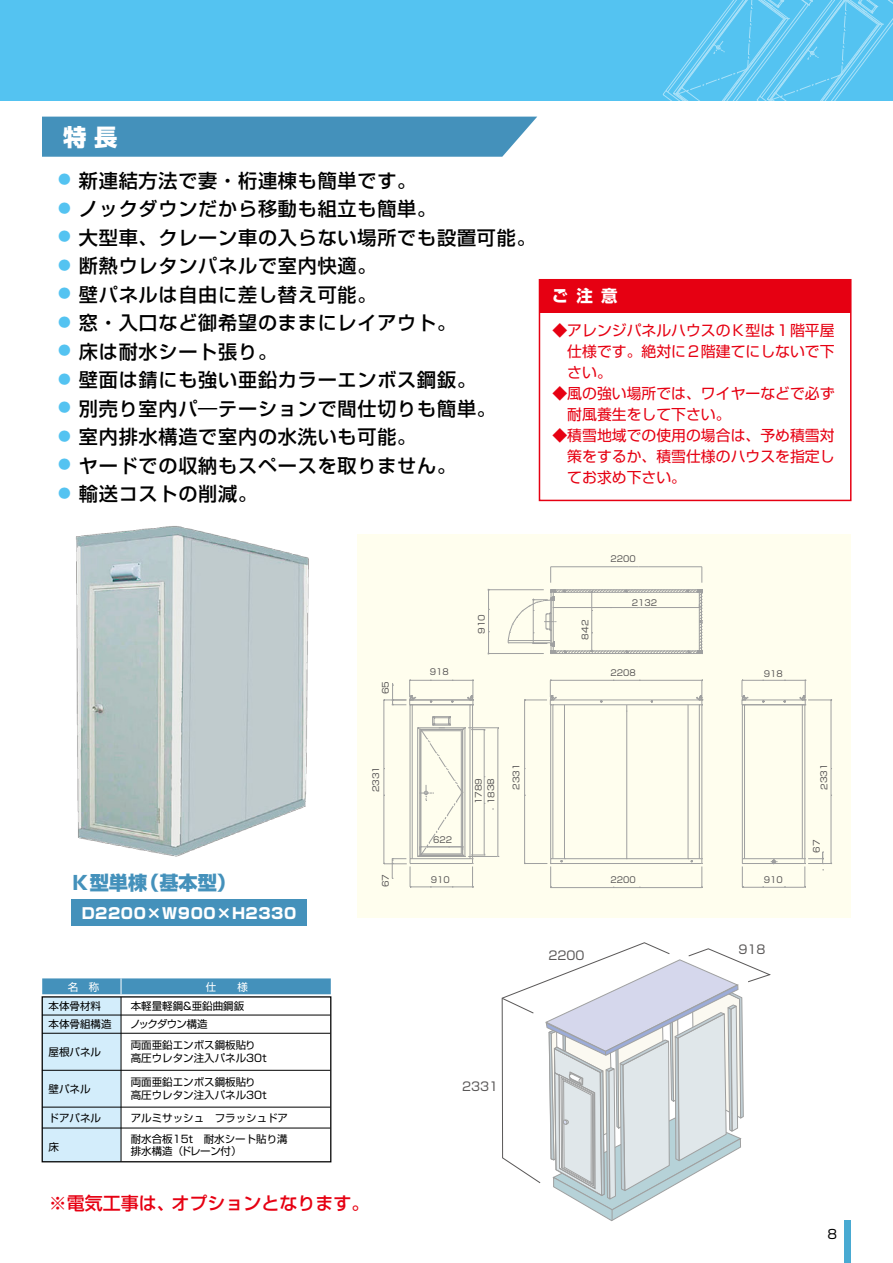
<style>
.page{position:relative;width:893px;height:1263px;background:#fff}
.page>*{position:absolute;margin:0;border:0;box-sizing:border-box;transform-origin:0 0}
.t1{font:800 23.4px "Shin Go Pro";color:#fff}
.t2{font:500 19.2px/28.5px "Shin Go Pro";letter-spacing:.04em;color:#000}
.t3{font:800 19.2px "Shin Go Pro";color:#4491bb}
.t4{font:500 18px "Shin Go Pro";color:#e60012}
.t5{font:700 16.5px "Shin Go Pro";color:#fff}
.t6{font:800 15px "Shin Go Pro";letter-spacing:.04em;color:#fff}
.t7{font:14.85px/21px "Shin Go Pro";color:#e60012;text-align:justify}
.t8{font:800 12.75px "Shin Go Pro";color:#54c3f1}
.t9{font:12.75px "Shin Go Pro";color:#000}
.t10{font:12.15px "Shin Go Pro";color:#595757}
.t11{font:10.5px/17.7px "Shin Go Pro";color:#000}
.t12{font:10.5px "Shin Go Pro";letter-spacing:-.035em;color:#000}
.t13{font:10.5px "Shin Go Pro";color:#fff}
.t14{font:8.55px/12.5px "Shin Go Pro";color:#595757}
</style>
<div class="page">
<img style="left:0;top:0;width:893px;height:1263px">
<div style="left:72px;top:899px;width:235px;height:27px;background:#4491bb"></div>
<div style="left:43px;top:997px;width:78px;height:165px;background:#d3edfb"></div>
<hr style="left:42px;top:1014px;width:288px;height:1px;background:#000">
<hr style="left:42px;top:1033px;width:288px;height:1px;background:#000">
<hr style="left:42px;top:1070px;width:288px;height:1px;background:#000">
<hr style="left:42px;top:1107px;width:288px;height:1px;background:#000">
<hr style="left:42px;top:1127px;width:288px;height:1px;background:#000">
<div style="left:42px;top:978px;width:289px;height:16px;background:#4491bb"></div>
<div style="left:42px;top:996px;width:289px;height:166px;border:1px solid #000"></div>
<hr style="left:121px;top:997px;width:1px;height:164px;background:#000">
<svg style="left:121px;top:978px;width:1px;height:16px"></svg>
<div style="left:539px;top:279px;width:312px;height:222px;border:2px solid #e60012"></div>
<div style="left:539px;top:280px;width:312px;height:32px;background:#e60012"></div>
<div style="left:42px;top:117px;width:495px;height:40px;background:#4491bb"></div>
<div style="left:844px;top:1220px;width:6px;height:43px;background:#49aad2"></div>
<p class="t1" style="left:63px;top:118px;width:56px">特 長</p>
<p class="t8" style="left:58px;top:169px;width:14px">●</p>
<p class="t8" style="left:58px;top:198px;width:14px">●</p>
<p class="t8" style="left:58px;top:226px;width:14px">●</p>
<p class="t8" style="left:58px;top:255px;width:14px">●</p>
<p class="t8" style="left:58px;top:283px;width:14px">●</p>
<p class="t8" style="left:58px;top:312px;width:14px">●</p>
<p class="t8" style="left:58px;top:340px;width:14px">●</p>
<p class="t8" style="left:58px;top:369px;width:14px">●</p>
<p class="t8" style="left:58px;top:397px;width:14px">●</p>
<p class="t8" style="left:58px;top:426px;width:14px">●</p>
<p class="t8" style="left:58px;top:454px;width:14px">●</p>
<p class="t8" style="left:58px;top:483px;width:14px">●</p>
<p class="t2" style="left:79px;top:164px;width:458px">新連結方法で妻・桁連棟も簡単です。<br>ノックダウンだから移動も組立も簡単。<br>大型車、クレーン車の入らない場所でも設置可能。断熱ウレタンパネルで室内快適。<br>壁パネルは自由に差し替え可能。<br>窓・入口など御希望のままにレイアウト。<br>床は耐水シート張り。<br>壁面は錆にも強い亜鉛カラーエンボス鋼鈑。<br>別売り室内パ―テーションで間仕切りも簡単。<br>室内排水構造で室内の水洗いも可能。<br>ヤードでの収納もスペースを取りません。<br>輸送コストの削減。</p>
<p class="t14" style="left:378px;top:694px;width:15px;rotate:-90deg">65</p>
<p class="t14" style="left:430px;top:665px;width:20px">918</p>
<p class="t14" style="left:474px;top:634px;width:21px;rotate:-90deg">910</p>
<p class="t5" style="left:552px;top:283px;width:67px">ご注意</p>
<p class="t7" style="left:567px;top:318px;width:269px;text-indent:-15px">◆アレンジパネルハウスのＫ型は１階平屋仕様です。絶対に２階建てにしないで下さい。</p>
<p class="t7" style="left:567px;top:381px;width:269px;text-indent:-15px">◆風の強い場所では、ワイヤーなどで必ず耐風養生をして下さい。</p>
<p class="t7" style="left:567px;top:423px;width:269px;text-indent:-15px">◆積雪地域での使用の場合は、予め積雪対策をするか、積雪仕様のハウスを指定してお求め下さい。</p>
<p class="t14" style="left:610px;top:552px;width:27px">2200</p>
<p class="t14" style="left:578px;top:640px;width:21px;rotate:-90deg">842</p>
<p class="t14" style="left:632px;top:595px;width:27px">2132</p>
<p class="t14" style="left:610px;top:666px;width:27px">2208</p>
<p class="t14" style="left:764px;top:666px;width:20px">918</p>
<p class="t14" style="left:369px;top:792px;width:28px;rotate:-90deg">2331</p>
<p class="t14" style="left:509px;top:790px;width:28px;rotate:-90deg">2331</p>
<p class="t14" style="left:817px;top:790px;width:28px;rotate:-90deg">2331</p>
<p class="t14" style="left:471px;top:804px;width:28px;rotate:-90deg">1789<br>1838</p>
<p class="t3" style="left:72px;top:868px;width:165px">K型単棟（基本型）</p>
<p class="t6" style="left:82px;top:902px;width:216px">D2200×W900×H2330</p>
<p class="t13" style="left:68px;top:978px;width:33px">名　称</p>
<p class="t13" style="left:206px;top:978px;width:43px">仕　　様</p>
<p class="t11" style="left:130px;top:996px;width:116px">本軽量軽鋼＆亜鉛曲鋼鈑ノックダウン構造</p>
<p class="t11" style="left:131px;top:1038px;width:138px;line-height:12.8px">両面亜鉛エンボス鋼板貼り高圧ウレタン注入パネル30t</p>
<p class="t11" style="left:131px;top:1074px;width:138px;line-height:12.8px">両面亜鉛エンボス鋼板貼り高圧ウレタン注入パネル30t</p>
<p class="t11" style="left:131px;top:1106px;width:159px;line-height:21px">アルミサッシュ フラッシュドア耐水合板15t 耐水シート貼り溝</p>
<p class="t12" style="left:131px;top:1143px;width:112px">排水構造（ドレーン付）</p>
<p class="t11" style="left:49px;top:996px;width:64px">本体骨材料本体骨組構造</p>
<p class="t11" style="left:49px;top:1042px;width:54px">屋根パネル</p>
<p class="t11" style="left:49px;top:1078px;width:43px">壁パネル</p>
<p class="t11" style="left:49px;top:1107px;width:54px">ドアパネル</p>
<p class="t11" style="left:49px;top:1136px;width:12px">床</p>
<p class="t4" style="left:49px;top:1188px;width:322px">※電気工事は、オプションとなります。</p>
<p class="t14" style="left:433px;top:833px;width:20px">622</p>
<p class="t14" style="left:378px;top:887px;width:15px;rotate:-90deg">67</p>
<p class="t14" style="left:431px;top:872px;width:20px">910</p>
<p class="t14" style="left:610px;top:872px;width:27px">2200</p>
<p class="t10" style="left:462px;top:1077px;width:38px">2331</p>
<p class="t10" style="left:549px;top:946px;width:38px">2200</p>
<p class="t14" style="left:764px;top:873px;width:20px">910</p>
<p class="t10" style="left:738px;top:939px;width:29px">918</p>
<p class="t14" style="left:809px;top:853px;width:15px;rotate:-90deg">67</p>
<p class="t9" style="left:828px;top:1223px;width:11px">8</p>
</div>
